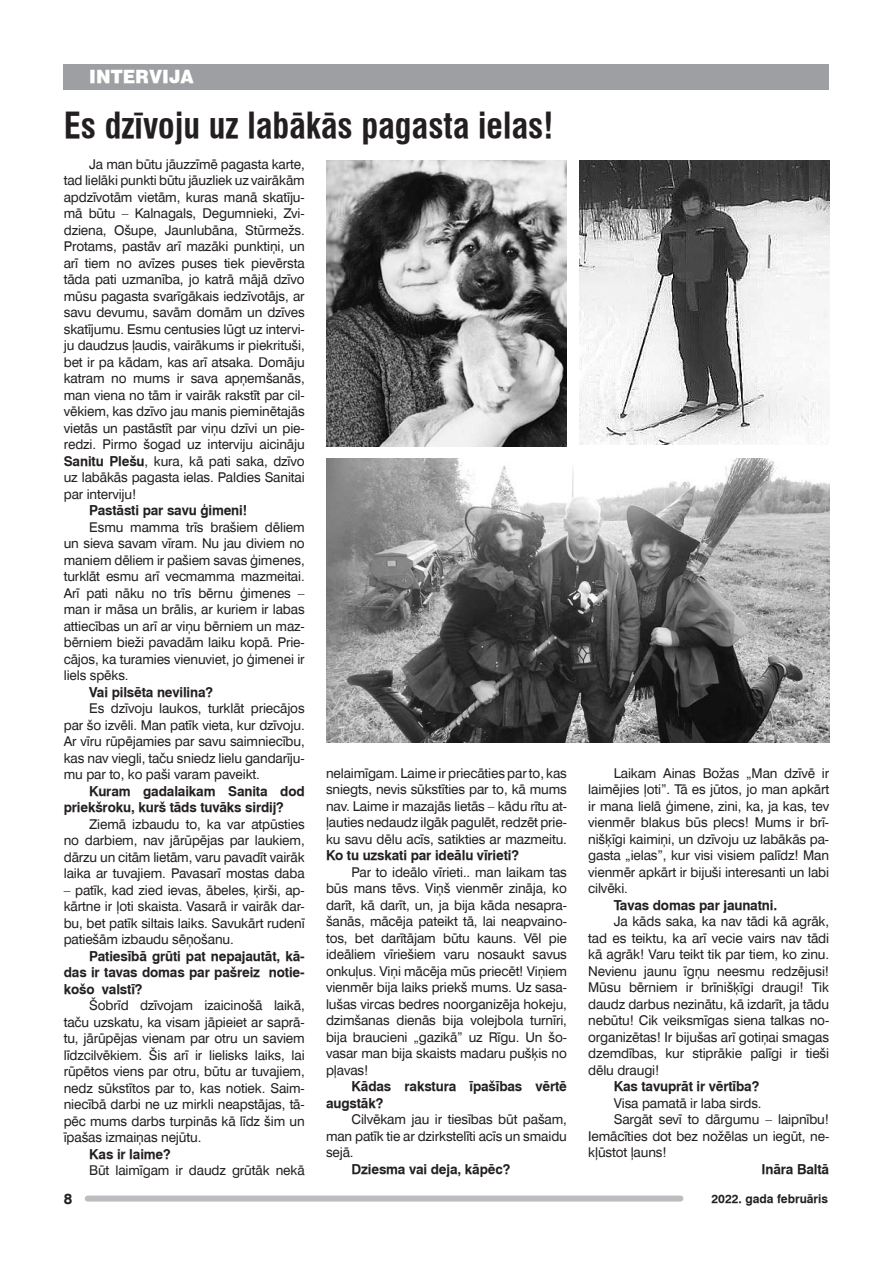
<style>
.page{position:relative;width:893px;height:1263px;background:#fff}
.page>*{position:absolute;margin:0;border:0;box-sizing:border-box;transform-origin:0 0}
.t1{font:700 condensed 34.5px "Swiss 721 TL";color:#231f20}
.t2{font:900 18px "Swiss 721 TL";color:#fff}
.t3{font:700 15px "Swiss 721 TL";color:#231f20}
.t4{font:13.5px/16.5px "Swiss 721 TL";letter-spacing:-.01em;color:#231f20;text-align:justify}
.t5{font:700 13.5px/16.5px "Swiss 721 TL";letter-spacing:-.01em;color:#231f20}
.t6{font:700 12px "Swiss 721 TL";color:#231f20}
.s1{font-weight:700}
</style>
<div class="page">
<div style="left:88px;top:1195px;width:592px;height:6px;background:#bcbdc0"></div>
<div style="left:64px;top:64px;width:765px;height:25px;background:#9d9fa2"></div>
<img style="left:326px;top:458px;width:503px;height:284px">
<img style="left:326px;top:160px;width:241px;height:286px">
<img style="left:579px;top:160px;width:250px;height:284px">
<h2 class="t2" style="left:89px;top:66px;width:106px">INTERVIJA</h2>
<h1 class="t1" style="left:64px;top:105px;width:491px">Es dzīvoju uz labākās pagasta ielas!</h1>
<p class="t4" style="left:64px;top:156px;width:242px;text-indent:26px">Ja man būtu jāuzzīmē pagasta karte, tad lielāki punkti būtu jāuzliek uz vairākām apdzīvotām vietām, kuras manā skatīju&shy;mā būtu – Kalnagals, Degumnieki, Zvi&shy;dziena, Ošupe, Jaunlubāna, Stūrmežs.<br>Protams, pastāv arī mazāki punktiņi, un arī tiem no avīzes puses tiek pievērsta tāda pati uzmanība, jo katrā mājā dzīvo mūsu pagasta svarīgākais iedzīvotājs, ar savu devumu, savām domām un dzīves skatījumu. Esmu centusies lūgt uz intervi&shy;ju daudzus ļaudis, vairākums ir piekrituši, bet ir pa kādam, kas arī atsaka. Domāju katram no mums ir sava apņemšanās, man viena no tām ir vairāk rakstīt par cil&shy;vēkiem, kas dzīvo jau manis pieminētajās vietās un pastāstīt par viņu dzīvi un pie&shy;redzi. Pirmo šogad uz interviju aicināju <span class="s1">Sanitu Plešu</span>, kura, kā pati saka, dzīvo uz labākās pagasta ielas. Paldies Sanitai par interviju!</p>
<p class="t5" style="left:89px;top:502px;width:159px">Pastāsti par savu ģimeni!</p>
<p class="t4" style="left:64px;top:518px;width:242px;text-indent:26px">Esmu mamma trīs brašiem dēliem un sieva savam vīram. Nu jau diviem no maniem dēliem ir pašiem savas ģimenes, turklāt esmu arī vecmamma mazmeitai.<br>Arī pati nāku no trīs bērnu ģimenes – man ir māsa un brālis, ar kuriem ir labas attiecības un arī ar viņu bērniem un maz&shy;bērniem bieži pavadām laiku kopā. Prie&shy;cājos, ka turamies vienuviet, jo ģimenei ir liels spēks.</p>
<p class="t5" style="left:89px;top:684px;width:125px">Vai pilsēta nevilina?</p>
<p class="t4" style="left:64px;top:700px;width:242px;text-indent:26px">Es dzīvoju laukos, turklāt priecājos par šo izvēli. Man patīk vieta, kur dzīvoju.<br>Ar vīru rūpējamies par savu saimniecību, kas nav viegli, taču sniedz lielu gandarīju&shy;mu par to, ko paši varam paveikt.</p>
<p class="t5" style="left:64px;top:783px;width:242px;text-indent:26px">Kuram gadalaikam Sanita dod priekšroku, kurš tāds tuvāks sirdij?</p>
<p class="t4" style="left:64px;top:815px;width:242px;text-indent:26px">Ziemā izbaudu to, ka var atpūsties no darbiem, nav jārūpējas par laukiem, dārzu un citām lietām, varu pavadīt vairāk laika ar tuvajiem. Pavasarī mostas daba</p>
<p class="t4" style="left:64px;top:881px;width:242px">– patīk, kad zied ievas, ābeles, ķirši, ap&shy;kārtne ir ļoti skaista. Vasarā ir vairāk dar&shy;bu, bet patīk siltais laiks. Savukārt rudenī patiešām izbaudu sēņošanu.</p>
<p class="t5" style="left:64px;top:948px;width:242px;text-align:justify;text-indent:26px">Patiesībā grūti pat nepajautāt, kā&shy;das ir tavas domas par pašreiz notie&shy;košo valstī?</p>
<p class="t4" style="left:64px;top:997px;width:242px;text-indent:26px">Šobrīd dzīvojam izaicinošā laikā, taču uzskatu, ka visam jāpieiet ar saprā&shy;tu, jārūpējas vienam par otru un saviem līdzcilvēkiem. Šis arī ir lielisks laiks, lai rūpētos viens par otru, būtu ar tuvajiem, nedz sūkstītos par to, kas notiek. Saim&shy;niecībā darbi ne uz mirkli neapstājas, tā&shy;pēc mums darbs turpinās kā līdz šim un īpašas izmaiņas nejūtu.</p>
<p class="t5" style="left:89px;top:1146px;width:83px">Kas ir laime?</p>
<p class="t4" style="left:89px;top:1162px;width:217px">Būt laimīgam ir daudz grūtāk nekā</p>
<p class="t4" style="left:326px;top:765px;width:242px">nelaimīgam. Laime ir priecāties par to, kas sniegts, nevis sūkstīties par to, kā mums nav. Laime ir mazajās lietās – kādu rītu at&shy;ļauties nedaudz ilgāk pagulēt, redzēt prie&shy;ku savu dēlu acīs, satikties ar mazmeitu.</p>
<p class="t5" style="left:326px;top:847px;width:194px">Ko tu uzskati par ideālu vīrieti?</p>
<p class="t4" style="left:326px;top:864px;width:242px;text-indent:26px">Par to ideālo vīrieti.. man laikam tas būs mans tēvs. Viņš vienmēr zināja, ko darīt, kā darīt, un, ja bija kāda nesapra&shy;šanās, mācēja pateikt tā, lai neapvaino&shy;tos, bet darītājam būtu kauns. Vēl pie ideāliem vīriešiem varu nosaukt savus onkuļus. Viņi mācēja mūs priecēt! Viņiem vienmēr bija laiks priekš mums. Uz sasa&shy;lušas vircas bedres noorganizēja hokeju, dzimšanas dienās bija volejbola turnīri, bija braucieni „gazikā” uz Rīgu. Un šo&shy;vasar man bija skaists madaru pušķis no pļavas!</p>
<p class="t5" style="left:326px;top:1078px;width:242px;text-indent:26px">Kādas rakstura īpašības vērtē augstāk?</p>
<p class="t4" style="left:326px;top:1111px;width:242px;text-indent:26px">Cilvēkam jau ir tiesības būt pašam, man patīk tie ar dzirkstelīti acīs un smaidu sejā.</p>
<p class="t5" style="left:351px;top:1161px;width:160px">Dziesma vai deja, kāpēc?</p>
<p class="t4" style="left:588px;top:765px;width:242px;text-indent:26px">Laikam Ainas Božas „Man dzīvē ir laimējies ļoti”. Tā es jūtos, jo man apkārt ir mana lielā ģimene, zini, ka, ja kas, tev vienmēr blakus būs plecs! Mums ir brī&shy;nišķīgi kaimiņi, un dzīvoju uz labākās pa&shy;gasta „ielas”, kur visi visiem palīdz! Man vienmēr apkārt ir bijuši interesanti un labi cilvēki.</p>
<p class="t5" style="left:614px;top:897px;width:165px">Tavas domas par jaunatni.</p>
<p class="t4" style="left:588px;top:913px;width:242px;text-indent:26px">Ja kāds saka, ka nav tādi kā agrāk, tad es teiktu, ka arī vecie vairs nav tādi kā agrāk! Varu teikt tik par tiem, ko zinu.<br>Nevienu jaunu īgņu neesmu redzējusi!<br>Mūsu bērniem ir brīnišķīgi draugi! Tik daudz darbus nezinātu, kā izdarīt, ja tādu nebūtu! Cik veiksmīgas siena talkas no&shy;organizētas! Ir bijušas arī gotiņai smagas dzemdības, kur stiprākie palīgi ir tieši dēlu draugi!</p>
<p class="t5" style="left:614px;top:1078px;width:147px">Kas tavuprāt ir vērtība?</p>
<p class="t4" style="left:614px;top:1095px;width:149px">Visa pamatā ir laba sirds.</p>
<p class="t4" style="left:614px;top:1111px;width:217px">Sargāt sevī to dārgumu – laipnību!</p>
<p class="t4" style="left:588px;top:1128px;width:242px">Iemācīties dot bez nožēlas un iegūt, ne-</p>
<p class="t4" style="left:588px;top:1144px;width:80px">kļūstot ļauns!</p>
<p class="t5" style="left:761px;top:1161px;width:69px">Ināra Baltā</p>
<p class="t3" style="left:64px;top:1189px;width:10px">8</p>
<p class="t6" style="left:711px;top:1191px;width:118px">2022. gada februāris</p>
</div>
